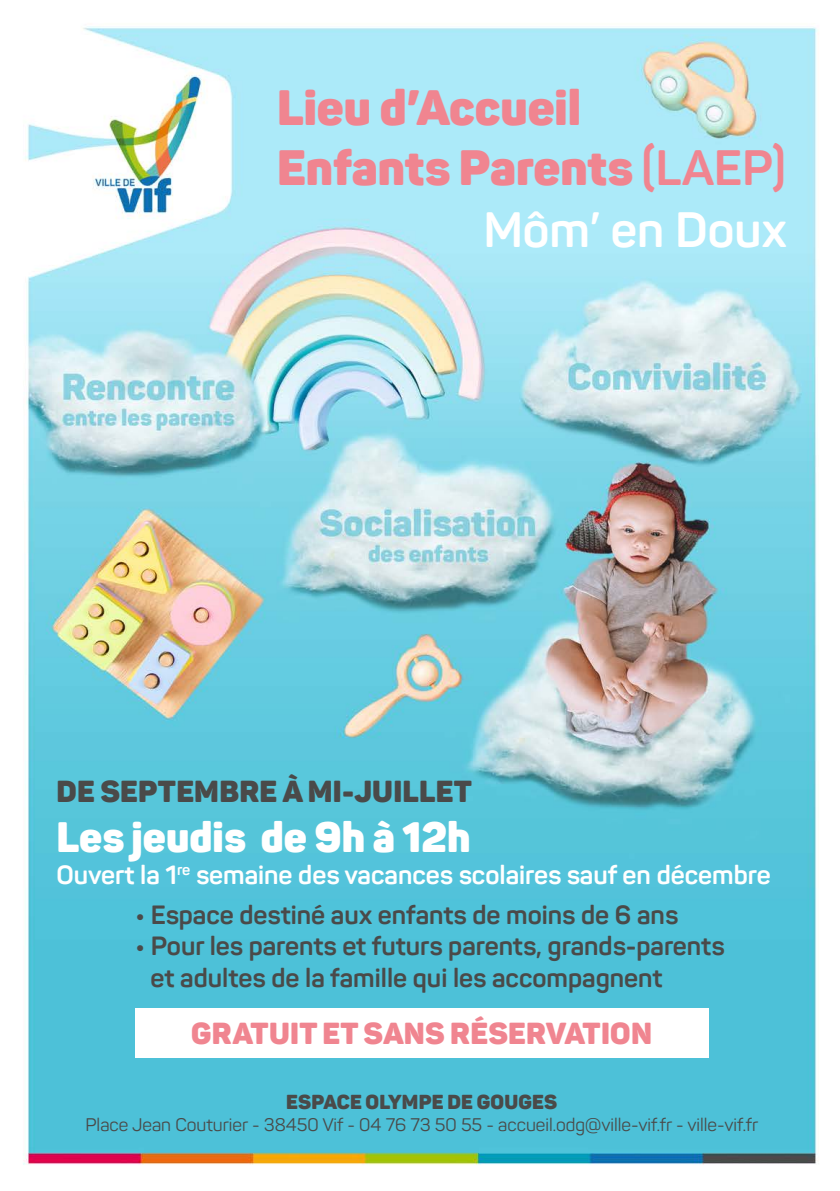
<style>
.page{position:relative;width:840px;height:1191px;background:#fff}
.page>*{position:absolute;margin:0;border:0;box-sizing:border-box;transform-origin:0 0}
.t1{font:900 49px "Panton";color:#f08590}
.t2{font:700 49px "Panton";color:#fff}
.t3{font:900 42px "Panton";color:#fff}
.t4{font:900 30px "Panton";letter-spacing:.01em;color:#f08590}
.t5{font:900 30px "Panton";letter-spacing:.01em;color:#4a4a49}
.t6{font:700 26px/31.2px "Panton";color:#4a4a49}
.t7{font:700 26px "Panton";color:#fff}
.t8{font:900 20px "Panton";letter-spacing:.01em;color:#4a4a49}
.t9{font:18px "Panton";color:#4a4a49}
.s1{font-weight:700}
</style>
<div class="page">
<img style="left:23px;top:26px;width:795px;height:1139px">
<div style="left:135px;top:1007px;width:573px;height:50px;background:#fff"></div>
<h1 class="t1" style="left:277px;top:77px;width:305px">Lieu d’Accueil</h1>
<h1 class="t1" style="left:277px;top:137px;width:510px">Enfants Parents <span class="s1">(LAEP)</span></h1>
<h1 class="t2" style="left:483px;top:199px;width:304px">Môm’ en Doux</h1>
<p class="t5" style="left:56px;top:772px;width:416px">DE SEPTEMBRE À MI-JUILLET</p>
<h2 class="t3" style="left:56px;top:810px;width:415px">Les jeudis de 9h à 12h</h2>
<p class="t7" style="left:56px;top:859px;width:715px">Ouvert la 1<sup>re</sup> semaine des vacances scolaires sauf en décembre</p>
<p class="t6" style="left:135px;top:899px;width:544px">• Espace destiné aux enfants de moins de 6 ans</p>
<p class="t6" style="left:150px;top:930px;width:575px;text-indent:-15px">• Pour les parents et futurs parents, grands-parents et adultes de la famille qui les accompagnent</p>
<p class="t4" style="left:191px;top:1014px;width:462px">GRATUIT ET SANS RÉSERVATION</p>
<p class="t8" style="left:286px;top:1089px;width:272px">ESPACE OLYMPE DE GOUGES</p>
<p class="t9" style="left:85px;top:1113px;width:674px">Place Jean Couturier - 38450 Vif - 04 76 73 50 55 - accueil.odg@ville-vif.fr - ville-vif.fr</p>
</div>
